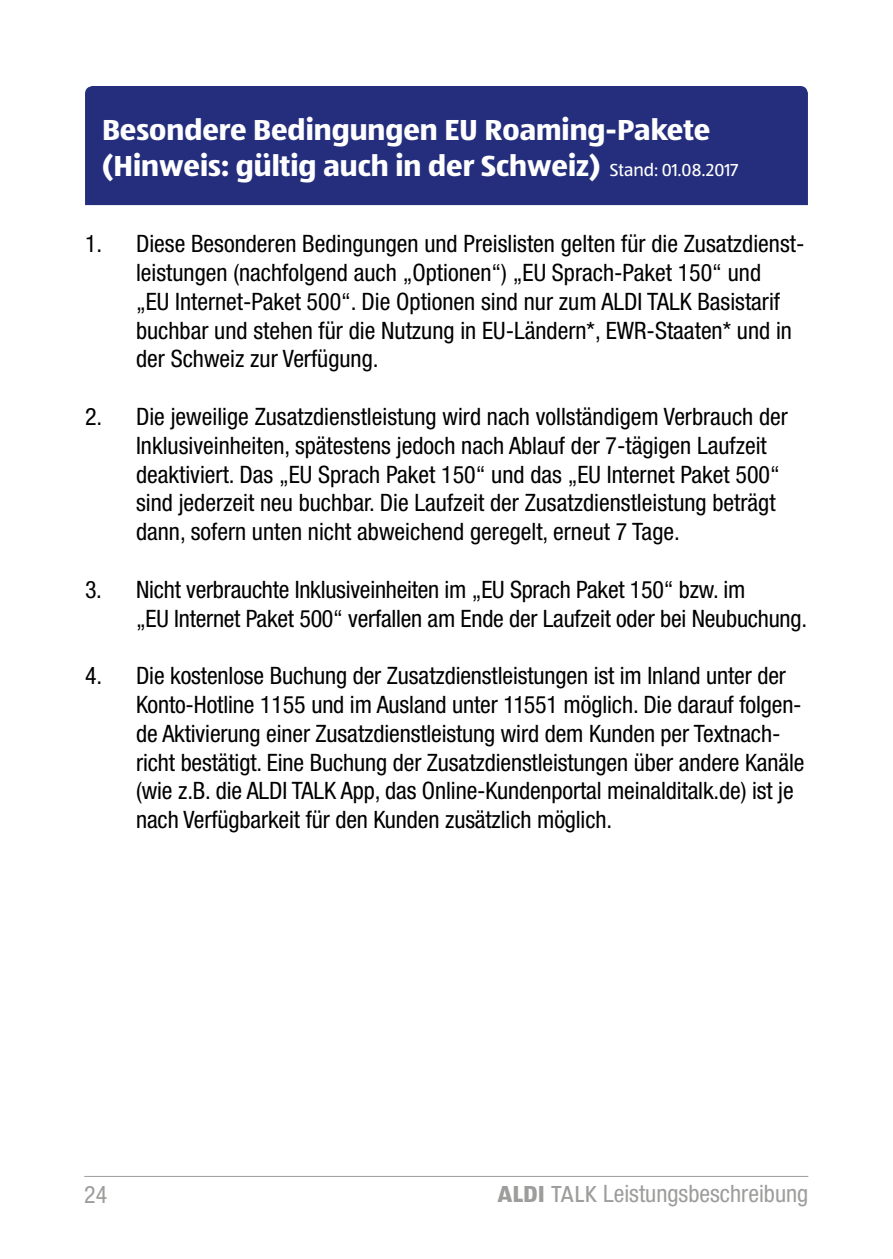
<style>
.page{position:relative;width:893px;height:1259px;background:#fff}
.page>*{position:absolute;margin:0;border:0;box-sizing:border-box;transform-origin:0 0}
.t1{font:30px/36px "ALDISUED Bold";color:#fff}
.t2{font:condensed 24px/28.8px "Helvetica Neue LT";color:#000}
.t3{font:condensed 24px "Helvetica Neue LT";color:#9d9d9c}
.s1{font-family:"ALDISUED Regular";font-size:18px}
.s2{font-family:"ALDISUED Bold";font-stretch:normal}
.s3{font-family:"ALDISUED Regular";font-stretch:normal}
</style>
<div class="page">
<hr style="left:84px;top:1176px;width:724px;height:1px;background:#9d9d9c">
<div style="left:85px;top:86px;width:723px;height:119px;background:#242e7c"></div>
<p class="t1" style="left:102px;top:110px;width:638px">Besondere Bedingungen EU Roaming-Pakete (Hinweis: gültig auch in der Schweiz) <span class="s1">Stand: 01.08.2017</span></p>
<p class="t2" style="left:136px;top:229px;width:670px;text-indent:-51px">1. Diese Besonderen Bedingungen und Preislisten gelten für die Zusatzdienst&shy;leistungen (nachfolgend auch „Optionen“) „EU Sprach-Paket 150“ und<br>„EU Internet-Paket 500“. Die Optionen sind nur zum ALDI TALK Basistarif buchbar und stehen für die Nutzung in EU-Ländern*, EWR-Staaten* und in der Schweiz zur Verfügung.</p>
<p class="t2" style="left:136px;top:402px;width:653px;text-indent:-51px">2. Die jeweilige Zusatzdienstleistung wird nach vollständigem Verbrauch der Inklusiveinheiten, spätestens jedoch nach Ablauf der 7-tägigen Laufzeit deaktiviert. Das „EU Sprach Paket 150“ und das „EU Internet Paket 500“ sind jederzeit neu buchbar. Die Laufzeit der Zusatzdienstleistung beträgt dann, sofern unten nicht abweichend geregelt, erneut 7 Tage.</p>
<p class="t2" style="left:136px;top:575px;width:669px;text-indent:-51px">3. Nicht verbrauchte Inklusiveinheiten im „EU Sprach Paket 150“ bzw. im<br>„EU Internet Paket 500“ verfallen am Ende der Laufzeit oder bei Neubuchung.</p>
<p class="t2" style="left:136px;top:661px;width:670px;text-indent:-51px">4. Die kostenlose Buchung der Zusatzdienstleistungen ist im Inland unter der Konto-Hotline 1155 und im Ausland unter 11551 möglich. Die darauf folgen&shy;de Aktivierung einer Zusatzdienstleistung wird dem Kunden per Textnach&shy;richt bestätigt. Eine Buchung der Zusatzdienstleistungen über andere Kanäle (wie z.B. die ALDI TALK App, das Online-Kundenportal meinalditalk.de) ist je nach Verfügbarkeit für den Kunden zusätzlich möglich.</p>
<p class="t3" style="left:84px;top:1181px;width:25px">24</p>
<p class="t3" style="left:497px;top:1179px;width:312px"><span class="s2">ALDI</span> <span class="s3">TALK</span> Leistungsbeschreibung</p>
</div>
